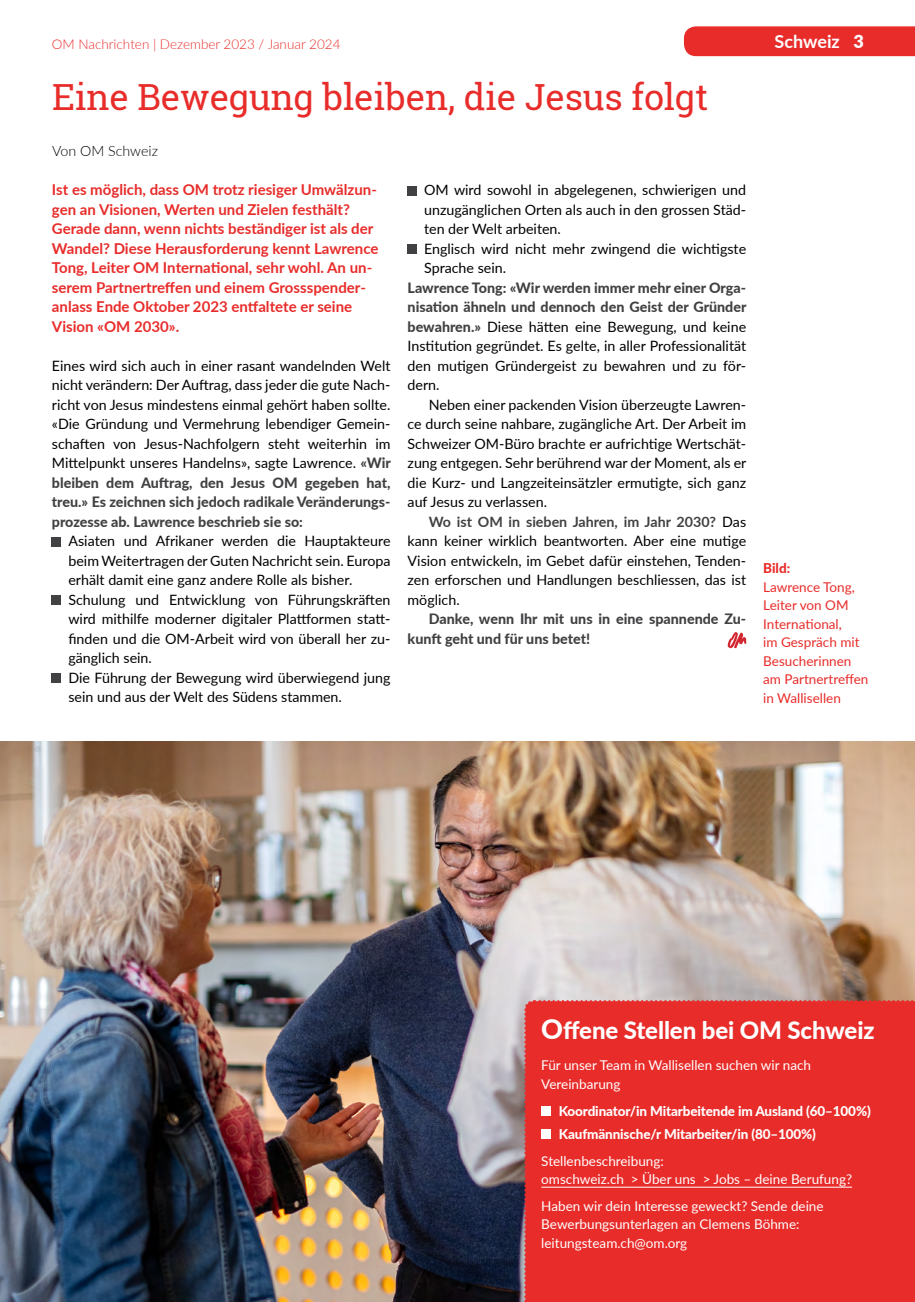
<style>
.page{position:relative;width:915px;height:1302px;background:#fff}
.page>*{position:absolute;margin:0;border:0;box-sizing:border-box;transform-origin:0 0}
.t1{font:36px "Roboto Slab";letter-spacing:-.005em;color:#e82c2a}
.t2{font:800 24px "Lato";letter-spacing:-.005em;color:#fff}
.t3{font:700 18px "Lato";color:#fff}
.t4{font:700 15px/19.5px "Lato";color:#e82c2a}
.t5{font:14.25px/19.5px "Lato";color:#000;text-align:justify}
.t6{font:800 14.25px/19.5px "Lato";color:#414042}
.t7{font:300 14.25px "Lato";color:#000}
.t8{font:13.5px/18.5px "Lato";color:#fff}
.t9{font:13.5px/18.5px "Lato";color:#e82c2a}
.t10{font:800 13.5px/22.6px "Lato";letter-spacing:-.01em;color:#fff}
.t11{font:300 13.5px "Lato";color:#e82c2a}
.t12{font:800 13.5px "Lato";color:#e82c2a}
.s1{font-weight:900}
.s2{font-weight:800;color:#414042}
.s3{font-weight:700;color:#414042}
.s4{font-size:27px}
</style>
<div class="page">
<img style="left:0;top:780px;width:1px;height:521px">
<img style="left:1px;top:741px;width:913px;height:560px">
<div style="left:684px;top:26px;width:230px;height:30px;background:#e82c2a"></div>
<svg style="left:727px;top:632px;width:19px;height:16px"></svg>
<div style="left:522px;top:999px;width:393px;height:303px;background:#e82c2a"></div>
<hr style="left:541px;top:1186px;width:310px;height:1px;background:#fff">
<div style="left:541px;top:1106px;width:9px;height:9px;background:#fff"></div>
<div style="left:541px;top:1129px;width:9px;height:9px;background:#fff"></div>
<div style="left:52px;top:537px;width:9px;height:9px;background:#414042"></div>
<div style="left:52px;top:595px;width:9px;height:9px;background:#414042"></div>
<div style="left:52px;top:673px;width:9px;height:9px;background:#414042"></div>
<div style="left:407px;top:186px;width:9px;height:9px;background:#414042"></div>
<div style="left:407px;top:244px;width:9px;height:10px;background:#414042"></div>
<p class="t11" style="left:52px;top:34px;width:290px">OM Nachrichten | Dezember 2023 / Januar 2024</p>
<p class="t3" style="left:774px;top:28px;width:91px">Schweiz <span class="s1">3</span></p>
<h1 class="t1" style="left:52px;top:73px;width:657px">Eine Bewegung bleiben, die Jesus folgt</h1>
<p class="t7" style="left:52px;top:141px;width:107px">Von OM Schweiz</p>
<p class="t4" style="left:52px;top:179px;width:328px">Ist es möglich, dass OM trotz riesiger Umwälzun&shy;gen an Visionen, Werten und Zielen festhält?<br>Gerade dann, wenn nichts beständiger ist als der Wandel? Diese Herausforderung kennt Lawrence Tong, Leiter OM International, sehr wohl. An un&shy;serem Partnertreffen und einem Grossspender&shy;anlass Ende Oktober 2023 entfaltete er seine Vision «OM 2030».</p>
<p class="t5" style="left:52px;top:355px;width:340px">Eines wird sich auch in einer rasant wandelnden Welt nicht verändern: Der Auftrag, dass jeder die gute Nach&shy;richt von Jesus mindestens einmal gehört haben sollte. «Die Gründung und Vermehrung lebendiger Gemein&shy;schaften von Jesus-Nachfolgern steht weiterhin im Mittelpunkt unseres Handelns», sagte Lawrence. <span class="s2">«Wir bleiben dem Auftrag, den Jesus OM gegeben hat, treu.» Es zeichnen sich jedoch radikale Veränderungs&shy;prozesse ab. Lawrence beschrieb sie so:</span></p>
<p class="t5" style="left:68px;top:530px;width:323px;text-align:left">Asiaten und Afrikaner werden die Hauptakteure beim Weitertragen der Guten Nachricht sein. Europa erhält damit eine ganz andere Rolle als bisher.<br>Schulung und Entwicklung von Führungskräften wird mithilfe moderner digitaler Plattformen statt&shy;finden und die OM-Arbeit wird von überall her zu&shy;gänglich sein.<br>Die Führung der Bewegung wird überwiegend jung sein und aus der Welt des Südens stammen.</p>
<p class="t5" style="left:424px;top:179px;width:323px;text-align:left">OM wird sowohl in abgelegenen, schwierigen und unzugänglichen Orten als auch in den grossen Städ&shy;ten der Welt arbeiten.<br>Englisch wird nicht mehr zwingend die wichtigste Sprache sein.</p>
<p class="t5" style="left:407px;top:277px;width:340px"><span class="s2">Lawrence Tong: «Wir werden immer mehr einer Orga&shy;nisation ähneln und dennoch den Geist der Gründer bewahren.»</span> Diese hätten eine Bewegung, und keine Institution gegründet. Es gelte, in aller Professionalität den mutigen Gründergeist zu bewahren und zu för&shy;dern.</p>
<p class="t5" style="left:407px;top:394px;width:340px;text-indent:21px">Neben einer packenden Vision überzeugte Lawren&shy;ce durch seine nahbare, zugängliche Art. Der Arbeit im Schweizer OM-Büro brachte er aufrichtige Wertschät&shy;zung entgegen. Sehr berührend war der Moment, als er die Kurz- und Langzeiteinsätzler ermutigte, sich ganz auf Jesus zu verlassen.</p>
<p class="t5" style="left:407px;top:511px;width:340px;text-indent:21px"><span class="s3">Wo ist OM in sieben Jahren, im Jahr 2030?</span> Das kann keiner wirklich beantworten. Aber eine mutige Vision entwickeln, im Gebet dafür einstehen, Tenden&shy;zen erforschen und Handlungen beschliessen, das ist möglich.</p>
<p class="t6" style="left:407px;top:608px;width:340px;text-indent:21px">Danke, wenn Ihr mit uns in eine spannende Zu&shy;kunft geht und für uns betet!</p>
<p class="t12" style="left:763px;top:558px;width:29px">Bild:</p>
<p class="t9" style="left:763px;top:577px;width:107px">Lawrence Tong,<br>Leiter von OM<br>International,<br>im Gespräch mit<br>Besucherinnen am Partnertreffen in Wallisellen</p>
<h2 class="t2" style="left:541px;top:1012px;width:334px"><span class="s4">O</span>ffene Stellen bei OM Schweiz</h2>
<p class="t8" style="left:541px;top:1055px;width:271px">Für unser Team in Wallisellen suchen wir nach<br>Vereinbarung</p>
<p class="t10" style="left:558px;top:1098px;width:313px">Koordinator/in Mitarbeitende im Ausland (60–100%)<br>Kaufmännische/r Mitarbeiter/in (80–100%)</p>
<p class="t8" style="left:541px;top:1150px;width:312px">Stellenbeschreibung:<br>omschweiz.ch &gt; Über uns &gt; Jobs – deine Berufung?</p>
<p class="t8" style="left:541px;top:1195px;width:284px">Haben wir dein Interesse geweckt? Sende deine<br>Bewerbungsunterlagen an Clemens Böhme: leitungsteam.ch@om.org</p>
</div>
